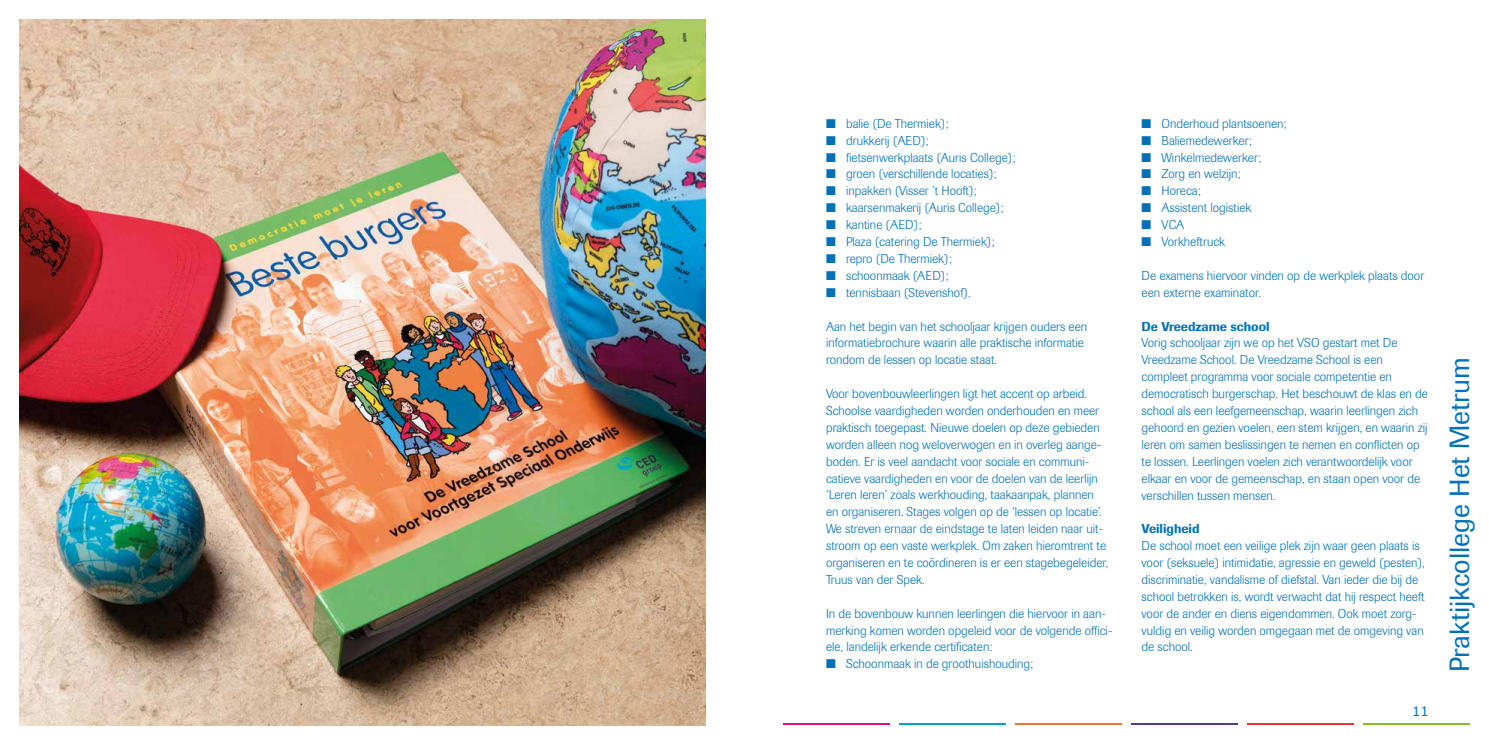
<style>
.page{position:relative;width:1489px;height:745px;background:#fff}
.page>*{position:absolute;margin:0;border:0;box-sizing:border-box;transform-origin:0 0}
.t1{font:27.5px "Imago";color:#0071b9}
.t2{font:13.12px "Verdana";color:#0071b9}
.t3{font:300 12.75px/16.9px "Imago";color:#0071b9}
.t4{font:500 12.75px "Imago";color:#0071b9}
</style>
<div class="page">
<hr style="left:1246px;top:723px;width:107px;height:1px;background:#e63439">
<hr style="left:1362px;top:723px;width:107px;height:1px;background:#84b927">
<hr style="left:1130px;top:723px;width:107px;height:1px;background:#56388c">
<hr style="left:1015px;top:723px;width:106px;height:1px;background:#ed752d">
<hr style="left:899px;top:723px;width:107px;height:1px;background:#05a0d1">
<hr style="left:783px;top:723px;width:107px;height:1px;background:#e20f7c">
<img style="left:19px;top:19px;width:686px;height:706px">
<p class="t3" style="left:826px;top:115px;width:124px">■ balie (De Thermiek);</p>
<p class="t3" style="left:826px;top:132px;width:104px">■ drukkerij (AED);</p>
<p class="t3" style="left:826px;top:149px;width:191px">■ fietsenwerkplaats (Auris College);</p>
<p class="t3" style="left:826px;top:166px;width:172px">■ groen (verschillende locaties);</p>
<p class="t3" style="left:826px;top:182px;width:152px">■ inpakken (Visser ’t Hooft);</p>
<p class="t3" style="left:826px;top:199px;width:179px">■ kaarsenmakerij (Auris College);</p>
<p class="t3" style="left:826px;top:216px;width:97px">■ kantine (AED);</p>
<p class="t3" style="left:826px;top:233px;width:170px">■ Plaza (catering De Thermiek);</p>
<p class="t3" style="left:826px;top:250px;width:127px">■ repro (De Thermiek);</p>
<p class="t3" style="left:826px;top:267px;width:124px">■ schoonmaak (AED);</p>
<p class="t3" style="left:826px;top:284px;width:146px">■ tennisbaan (Stevenshof).</p>
<p class="t3" style="left:826px;top:318px;width:263px">Aan het begin van het schooljaar krijgen ouders een informatiebrochure waarin alle praktische informatie rondom de lessen op locatie staat.</p>
<p class="t3" style="left:826px;top:385px;width:284px">Voor bovenbouwleerlingen ligt het accent op arbeid.<br>Schoolse vaardigheden worden onderhouden en meer praktisch toegepast. Nieuwe doelen op deze gebieden worden alleen nog weloverwogen en in overleg aange&shy;boden. Er is veel aandacht voor sociale en communi&shy;catieve vaardigheden en voor de doelen van de leerlijn ‘Leren leren’ zoals werkhouding, taakaanpak, plannen en organiseren. Stages volgen op de ‘lessen op locatie’.<br>We streven ernaar de eindstage te laten leiden naar uit&shy;stroom op een vaste werkplek. Om zaken hieromtrent te organiseren en te coördineren is er een stagebegeleider, Truus van der Spek.</p>
<p class="t3" style="left:826px;top:604px;width:288px">In de bovenbouw kunnen leerlingen die hiervoor in aan&shy;merking komen worden opgeleid voor de volgende offici&shy;ële, landelijk erkende certificaten:</p>
<p class="t3" style="left:826px;top:655px;width:209px">■ Schoonmaak in de groothuishouding;</p>
<p class="t3" style="left:1141px;top:115px;width:147px">■ Onderhoud plantsoenen;</p>
<p class="t3" style="left:1141px;top:132px;width:112px">■ Baliemedewerker;</p>
<p class="t3" style="left:1141px;top:149px;width:121px">■ Winkelmedewerker;</p>
<p class="t3" style="left:1141px;top:166px;width:101px">■ Zorg en welzijn;</p>
<p class="t3" style="left:1141px;top:182px;width:61px">■ Horeca;</p>
<p class="t3" style="left:1141px;top:199px;width:111px">■ Assistent logistiek</p>
<p class="t3" style="left:1141px;top:216px;width:44px">■ VCA</p>
<p class="t3" style="left:1141px;top:233px;width:85px">■ Vorkheftruck</p>
<p class="t3" style="left:1141px;top:267px;width:284px">De examens hiervoor vinden op de werkplek plaats door een externe examinator.</p>
<p class="t4" style="left:1141px;top:318px;width:130px">De Vreedzame school</p>
<p class="t3" style="left:1141px;top:334px;width:288px">Vorig schooljaar zijn we op het VSO gestart met De Vreedzame School. De Vreedzame School is een compleet programma voor sociale competentie en democratisch burgerschap. Het beschouwt de klas en de school als een leefgemeenschap, waarin leerlingen zich gehoord en gezien voelen, een stem krijgen, en waarin zij leren om samen beslissingen te nemen en conflicten op te lossen. Leerlingen voelen zich verantwoordelijk voor elkaar en voor de gemeenschap, en staan open voor de verschillen tussen mensen.</p>
<p class="t4" style="left:1141px;top:520px;width:59px">Veiligheid</p>
<p class="t3" style="left:1141px;top:537px;width:285px">De school moet een veilige plek zijn waar geen plaats is voor (seksuele) intimidatie, agressie en geweld (pesten), discriminatie, vandalisme of diefstal. Van ieder die bij de school betrokken is, wordt verwacht dat hij respect heeft voor de ander en diens eigendommen. Ook moet zorg&shy;vuldig en veilig worden omgegaan met de omgeving van de school.</p>
<p class="t2" style="left:1411px;top:702px;width:18px">11</p>
<h1 class="t1" style="left:1443px;top:671px;width:316px;rotate:-90deg">Praktijkcollege Het Metrum</h1>
</div>
